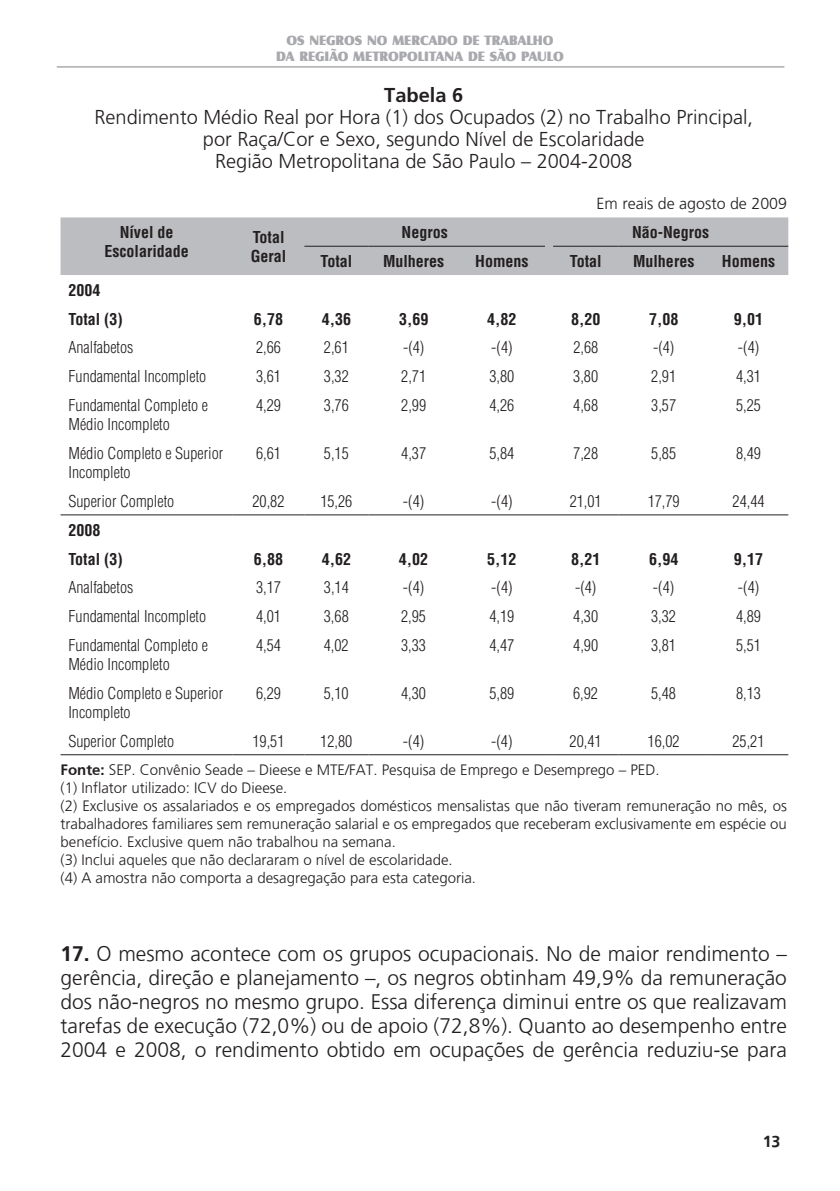
<style>
.page{position:relative;width:840px;height:1191px;background:#fff}
.page>*{position:absolute;margin:0;border:0;box-sizing:border-box;transform-origin:0 0}
.t1{font:300 21px/24px "Frutiger";color:#231f20;text-align:justify}
.t2{font:300 20px/22px "Frutiger";color:#231f20;text-align:center}
.t3{font:700 20px "Frutiger";color:#231f20}
.t4{font:300 condensed 16px/19.2px "Helvetica";color:#231f20}
.t5{font:700 condensed 16px/19.2px "Helvetica";color:#231f20}
.t6{font:300 16px "Frutiger";color:#231f20}
.t7{font:700 16px "Frutiger";color:#231f20}
.t8{font:300 15px/18px "Frutiger";color:#231f20}
.t9{font:14px/16px "Castle T Ultr";color:#a8a9ad;text-align:center}
.s1{font-weight:700}
</style>
<div class="page">
<hr style="left:57px;top:67px;width:727px;height:1px;background:#808285">
<div style="left:60px;top:217px;width:727px;height:58px;background:#bcbdc0"></div>
<hr style="left:304px;top:246px;width:64px;height:1px;background:#231f20">
<hr style="left:368px;top:246px;width:91px;height:1px;background:#231f20">
<hr style="left:459px;top:246px;width:85px;height:1px;background:#231f20">
<hr style="left:553px;top:246px;width:65px;height:1px;background:#231f20">
<hr style="left:618px;top:246px;width:90px;height:1px;background:#231f20">
<hr style="left:708px;top:246px;width:79px;height:1px;background:#231f20">
<hr style="left:60px;top:754px;width:173px;height:1px;background:#231f20">
<hr style="left:233px;top:754px;width:71px;height:1px;background:#231f20">
<hr style="left:304px;top:754px;width:64px;height:1px;background:#231f20">
<hr style="left:368px;top:754px;width:91px;height:1px;background:#231f20">
<hr style="left:459px;top:754px;width:85px;height:1px;background:#231f20">
<hr style="left:553px;top:754px;width:65px;height:1px;background:#231f20">
<hr style="left:618px;top:754px;width:90px;height:1px;background:#231f20">
<hr style="left:708px;top:754px;width:79px;height:1px;background:#231f20">
<hr style="left:60px;top:514px;width:173px;height:1px;background:#231f20">
<hr style="left:233px;top:514px;width:71px;height:1px;background:#231f20">
<hr style="left:304px;top:514px;width:64px;height:1px;background:#231f20">
<hr style="left:368px;top:514px;width:91px;height:1px;background:#231f20">
<hr style="left:459px;top:514px;width:85px;height:1px;background:#231f20">
<hr style="left:553px;top:514px;width:65px;height:1px;background:#231f20">
<hr style="left:618px;top:514px;width:90px;height:1px;background:#231f20">
<hr style="left:708px;top:514px;width:79px;height:1px;background:#231f20">
<p class="t9" style="left:276px;top:33px;width:288px">OS NEGROS NO MERCADO DE TRABALHO<br>DA REGIÃO METROPOLITANA DE SÃO PAULO</p>
<p class="t3" style="left:384px;top:83px;width:80px">Tabela 6</p>
<p class="t2" style="left:94px;top:106px;width:659px">Rendimento Médio Real por Hora (1) dos Ocupados (2) no Trabalho Principal, por Raça/Cor e Sexo, segundo Nível de Escolaridade<br>Região Metropolitana de São Paulo – 2004-2008</p>
<p class="t6" style="left:596px;top:195px;width:192px">Em reais de agosto de 2009</p>
<p class="t5" style="left:104px;top:223px;width:86px;text-align:center">Nível de<br>Escolaridade</p>
<p class="t5" style="left:251px;top:227px;width:37px">Total<br>Geral</p>
<p class="t5" style="left:401px;top:223px;width:48px">Negros</p>
<p class="t5" style="left:631px;top:223px;width:79px">Não-Negros</p>
<p class="t5" style="left:320px;top:251px;width:33px">Total</p>
<p class="t5" style="left:383px;top:251px;width:63px">Mulheres</p>
<p class="t5" style="left:475px;top:251px;width:55px">Homens</p>
<p class="t5" style="left:569px;top:251px;width:33px">Total</p>
<p class="t5" style="left:632px;top:251px;width:63px">Mulheres</p>
<p class="t5" style="left:721px;top:251px;width:55px">Homens</p>
<p class="t5" style="left:68px;top:275px;width:56px;line-height:28.8px">2004<br>Total (3)</p>
<p class="t5" style="left:254px;top:309px;width:31px">6,78</p>
<p class="t5" style="left:321px;top:309px;width:31px">4,36</p>
<p class="t5" style="left:399px;top:309px;width:31px">3,69</p>
<p class="t5" style="left:487px;top:309px;width:31px">4,82</p>
<p class="t5" style="left:570px;top:309px;width:31px">8,20</p>
<p class="t5" style="left:648px;top:309px;width:31px">7,08</p>
<p class="t5" style="left:733px;top:309px;width:31px">9,01</p>
<p class="t4" style="left:68px;top:338px;width:66px">Analfabetos</p>
<p class="t4" style="left:256px;top:338px;width:26px">2,66</p>
<p class="t4" style="left:324px;top:338px;width:26px">2,61</p>
<p class="t4" style="left:403px;top:338px;width:23px">-(4)</p>
<p class="t4" style="left:491px;top:338px;width:23px">-(4)</p>
<p class="t4" style="left:573px;top:338px;width:26px">2,68</p>
<p class="t4" style="left:652px;top:338px;width:23px">-(4)</p>
<p class="t4" style="left:737px;top:338px;width:23px">-(4)</p>
<p class="t4" style="left:68px;top:367px;width:139px">Fundamental Incompleto</p>
<p class="t4" style="left:256px;top:367px;width:26px">3,61</p>
<p class="t4" style="left:324px;top:367px;width:26px">3,32</p>
<p class="t4" style="left:401px;top:367px;width:26px">2,71</p>
<p class="t4" style="left:489px;top:367px;width:26px">3,80</p>
<p class="t4" style="left:573px;top:367px;width:26px">3,80</p>
<p class="t4" style="left:651px;top:367px;width:26px">2,91</p>
<p class="t4" style="left:735px;top:367px;width:26px">4,31</p>
<p class="t4" style="left:68px;top:395px;width:141px">Fundamental Completo e<br>Médio Incompleto</p>
<p class="t4" style="left:256px;top:395px;width:26px">4,29</p>
<p class="t4" style="left:324px;top:395px;width:26px">3,76</p>
<p class="t4" style="left:401px;top:395px;width:26px">2,99</p>
<p class="t4" style="left:489px;top:395px;width:26px">4,26</p>
<p class="t4" style="left:573px;top:395px;width:26px">4,68</p>
<p class="t4" style="left:651px;top:395px;width:26px">3,57</p>
<p class="t4" style="left:735px;top:395px;width:26px">5,25</p>
<p class="t4" style="left:68px;top:443px;width:156px">Médio Completo e Superior<br>Incompleto</p>
<p class="t4" style="left:256px;top:443px;width:26px">6,61</p>
<p class="t4" style="left:324px;top:443px;width:26px">5,15</p>
<p class="t4" style="left:401px;top:443px;width:26px">4,37</p>
<p class="t4" style="left:489px;top:443px;width:26px">5,84</p>
<p class="t4" style="left:573px;top:443px;width:26px">7,28</p>
<p class="t4" style="left:651px;top:443px;width:26px">5,85</p>
<p class="t4" style="left:735px;top:443px;width:26px">8,49</p>
<p class="t4" style="left:68px;top:491px;width:107px">Superior Completo</p>
<p class="t4" style="left:252px;top:491px;width:33px">20,82</p>
<p class="t4" style="left:320px;top:491px;width:33px">15,26</p>
<p class="t4" style="left:403px;top:491px;width:23px">-(4)</p>
<p class="t4" style="left:491px;top:491px;width:23px">-(4)</p>
<p class="t4" style="left:569px;top:491px;width:33px">21,01</p>
<p class="t4" style="left:647px;top:491px;width:33px">17,79</p>
<p class="t4" style="left:732px;top:491px;width:33px">24,44</p>
<p class="t5" style="left:68px;top:515px;width:56px;line-height:28.8px">2008<br>Total (3)</p>
<p class="t5" style="left:254px;top:549px;width:31px">6,88</p>
<p class="t5" style="left:321px;top:549px;width:31px">4,62</p>
<p class="t5" style="left:399px;top:549px;width:31px">4,02</p>
<p class="t5" style="left:487px;top:549px;width:31px">5,12</p>
<p class="t5" style="left:570px;top:549px;width:31px">8,21</p>
<p class="t5" style="left:648px;top:549px;width:31px">6,94</p>
<p class="t5" style="left:733px;top:549px;width:31px">9,17</p>
<p class="t4" style="left:68px;top:578px;width:66px">Analfabetos</p>
<p class="t4" style="left:256px;top:578px;width:26px">3,17</p>
<p class="t4" style="left:324px;top:578px;width:26px">3,14</p>
<p class="t4" style="left:403px;top:578px;width:23px">-(4)</p>
<p class="t4" style="left:491px;top:578px;width:23px">-(4)</p>
<p class="t4" style="left:574px;top:578px;width:23px">-(4)</p>
<p class="t4" style="left:652px;top:578px;width:23px">-(4)</p>
<p class="t4" style="left:737px;top:578px;width:23px">-(4)</p>
<p class="t4" style="left:68px;top:606px;width:139px">Fundamental Incompleto</p>
<p class="t4" style="left:256px;top:606px;width:26px">4,01</p>
<p class="t4" style="left:324px;top:606px;width:26px">3,68</p>
<p class="t4" style="left:401px;top:606px;width:26px">2,95</p>
<p class="t4" style="left:489px;top:606px;width:26px">4,19</p>
<p class="t4" style="left:573px;top:606px;width:26px">4,30</p>
<p class="t4" style="left:650px;top:606px;width:26px">3,32</p>
<p class="t4" style="left:735px;top:606px;width:26px">4,89</p>
<p class="t4" style="left:68px;top:635px;width:141px">Fundamental Completo e<br>Médio Incompleto</p>
<p class="t4" style="left:256px;top:635px;width:26px">4,54</p>
<p class="t4" style="left:324px;top:635px;width:26px">4,02</p>
<p class="t4" style="left:401px;top:635px;width:26px">3,33</p>
<p class="t4" style="left:489px;top:635px;width:26px">4,47</p>
<p class="t4" style="left:573px;top:635px;width:26px">4,90</p>
<p class="t4" style="left:650px;top:635px;width:26px">3,81</p>
<p class="t4" style="left:735px;top:635px;width:26px">5,51</p>
<p class="t4" style="left:68px;top:683px;width:156px">Médio Completo e Superior<br>Incompleto</p>
<p class="t4" style="left:256px;top:683px;width:26px">6,29</p>
<p class="t4" style="left:323px;top:683px;width:26px">5,10</p>
<p class="t4" style="left:401px;top:683px;width:26px">4,30</p>
<p class="t4" style="left:489px;top:683px;width:26px">5,89</p>
<p class="t4" style="left:573px;top:683px;width:26px">6,92</p>
<p class="t4" style="left:650px;top:683px;width:26px">5,48</p>
<p class="t4" style="left:735px;top:683px;width:26px">8,13</p>
<p class="t4" style="left:68px;top:731px;width:107px">Superior Completo</p>
<p class="t4" style="left:252px;top:731px;width:33px">19,51</p>
<p class="t4" style="left:320px;top:731px;width:33px">12,80</p>
<p class="t4" style="left:402px;top:731px;width:23px">-(4)</p>
<p class="t4" style="left:491px;top:731px;width:23px">-(4)</p>
<p class="t4" style="left:569px;top:731px;width:33px">20,41</p>
<p class="t4" style="left:647px;top:731px;width:33px">16,02</p>
<p class="t4" style="left:732px;top:731px;width:33px">25,21</p>
<p class="t8" style="left:60px;top:761px;width:727px"><span class="s1">Fonte:</span> SEP. Convênio Seade – Dieese e MTE/FAT. Pesquisa de Emprego e Desemprego – PED.<br>(1) Inflator utilizado: ICV do Dieese.<br>(2) Exclusive os assalariados e os empregados domésticos mensalistas que não tiveram remuneração no mês, os trabalhadores familiares sem remuneração salarial e os empregados que receberam exclusivamente em espécie ou benefício. Exclusive quem não trabalhou na semana.<br>(3) Inclui aqueles que não declararam o nível de escolaridade.<br>(4) A amostra não comporta a desagregação para esta categoria.</p>
<p class="t1" style="left:60px;top:942px;width:727px"><span class="s1">17.</span> O mesmo acontece com os grupos ocupacionais. No de maior rendimento – gerência, direção e planejamento –, os negros obtinham 49,9% da remuneração dos não-negros no mesmo grupo. Essa diferença diminui entre os que realizavam tarefas de execução (72,0%) ou de apoio (72,8%). Quanto ao desempenho entre 2004 e 2008, o rendimento obtido em ocupações de gerência reduziu-se para</p>
<p class="t7" style="left:762px;top:1131px;width:19px">13</p>
</div>
